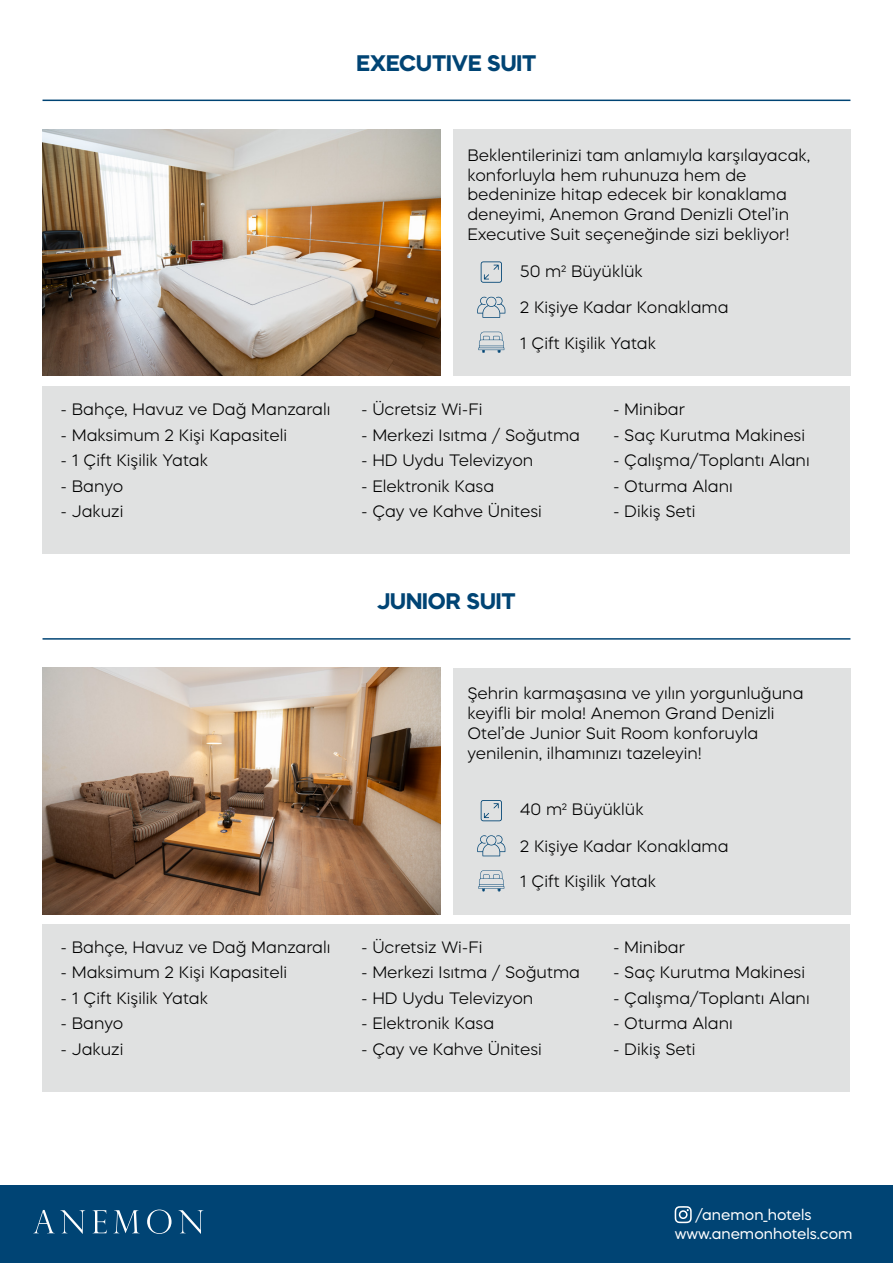
<style>
.page{position:relative;width:893px;height:1263px;background:#fff}
.page>*{position:absolute;margin:0;border:0;box-sizing:border-box;transform-origin:0 0}
.t1{font:700 22.5px "Mazzard H";color:#004474}
.t2{font:300 16.5px/19.8px "Mazzard H";color:#000}
.t3{font:15px/19px "Mazzard H";color:#fff}
</style>
<div class="page">
<div style="left:453px;top:129px;width:397px;height:247px;background:#e0e1e1"></div>
<div style="left:43px;top:386px;width:807px;height:167px;background:#e0e1e1"></div>
<hr style="left:43px;top:100px;width:807px;height:1px;background:#004474">
<img style="left:43px;top:129px;width:398px;height:247px">
<img style="left:43px;top:668px;width:398px;height:246px">
<svg style="left:478px;top:332px;width:26px;height:21px"></svg>
<svg style="left:477px;top:296px;width:28px;height:22px"></svg>
<svg style="left:481px;top:261px;width:21px;height:22px"></svg>
<div style="left:0;top:1185px;width:893px;height:78px;background:#004474"></div>
<svg style="left:33px;top:1210px;width:52px;height:24px"></svg>
<svg style="left:93px;top:1210px;width:14px;height:23px"></svg>
<svg style="left:114px;top:1210px;width:25px;height:23px"></svg>
<svg style="left:147px;top:1209px;width:25px;height:25px"></svg>
<svg style="left:178px;top:1210px;width:25px;height:24px"></svg>
<svg style="left:675px;top:1206px;width:17px;height:17px"></svg>
<div style="left:453px;top:668px;width:397px;height:246px;background:#e0e1e1"></div>
<div style="left:43px;top:925px;width:807px;height:167px;background:#e0e1e1"></div>
<hr style="left:43px;top:638px;width:807px;height:2px;background:#004474">
<svg style="left:478px;top:870px;width:26px;height:22px"></svg>
<svg style="left:477px;top:835px;width:28px;height:21px"></svg>
<svg style="left:481px;top:800px;width:21px;height:21px"></svg>
<h1 class="t1" style="left:356px;top:48px;width:181px">EXECUTIVE SUIT</h1>
<p class="t2" style="left:60px;top:399px;width:271px">- Bahçe, Havuz ve Dağ Manzaralı</p>
<p class="t2" style="left:60px;top:425px;width:228px">- Maksimum 2 Kişi Kapasiteli</p>
<p class="t2" style="left:60px;top:450px;width:149px">- 1 Çift Kişilik Yatak</p>
<p class="t2" style="left:60px;top:476px;width:64px">- Banyo</p>
<p class="t2" style="left:60px;top:501px;width:64px">- Jakuzi</p>
<p class="t2" style="left:467px;top:145px;width:344px">Beklentilerinizi tam anlamıyla karşılayacak, konforluyla hem ruhunuza hem de bedeninize hitap edecek bir konaklama deneyimi, Anemon Grand Denizli Otel’in Executive Suit seçeneğinde sizi bekliyor!</p>
<p class="t2" style="left:520px;top:261px;width:125px">50 m2 Büyüklük</p>
<p class="t2" style="left:520px;top:290px;width:210px;line-height:35.4px">2 Kişiye Kadar Konaklama<br>1 Çift Kişilik Yatak</p>
<p class="t2" style="left:361px;top:399px;width:123px">- Ücretsiz Wi-Fi</p>
<p class="t2" style="left:361px;top:425px;width:221px">- Merkezi Isıtma / Soğutma</p>
<p class="t2" style="left:361px;top:450px;width:174px">- HD Uydu Televizyon</p>
<p class="t2" style="left:361px;top:476px;width:135px">- Elektronik Kasa</p>
<p class="t2" style="left:361px;top:501px;width:182px">- Çay ve Kahve Ünitesi</p>
<h1 class="t1" style="left:377px;top:586px;width:140px">JUNIOR SUIT</h1>
<p class="t2" style="left:613px;top:399px;width:74px">- Minibar</p>
<p class="t2" style="left:613px;top:425px;width:194px">- Saç Kurutma Makinesi</p>
<p class="t2" style="left:613px;top:450px;width:198px">- Çalışma/Toplantı Alanı</p>
<p class="t2" style="left:613px;top:476px;width:121px">- Oturma Alanı</p>
<p class="t2" style="left:613px;top:501px;width:84px">- Dikiş Seti</p>
<p class="t2" style="left:60px;top:937px;width:271px">- Bahçe, Havuz ve Dağ Manzaralı</p>
<p class="t2" style="left:60px;top:962px;width:228px">- Maksimum 2 Kişi Kapasiteli</p>
<p class="t2" style="left:60px;top:988px;width:149px">- 1 Çift Kişilik Yatak</p>
<p class="t2" style="left:60px;top:1013px;width:64px">- Banyo</p>
<p class="t2" style="left:60px;top:1039px;width:64px">- Jakuzi</p>
<p class="t2" style="left:467px;top:683px;width:338px">Şehrin karmaşasına ve yılın yorgunluğuna keyifli bir mola! Anemon Grand Denizli Otel’de Junior Suit Room konforuyla yenilenin, ilhamınızı tazeleyin!</p>
<p class="t2" style="left:520px;top:799px;width:125px">40 m2 Büyüklük</p>
<p class="t2" style="left:520px;top:828px;width:210px;line-height:35.4px">2 Kişiye Kadar Konaklama<br>1 Çift Kişilik Yatak</p>
<p class="t2" style="left:361px;top:937px;width:123px">- Ücretsiz Wi-Fi</p>
<p class="t2" style="left:361px;top:962px;width:221px">- Merkezi Isıtma / Soğutma</p>
<p class="t2" style="left:361px;top:988px;width:174px">- HD Uydu Televizyon</p>
<p class="t2" style="left:361px;top:1013px;width:135px">- Elektronik Kasa</p>
<p class="t2" style="left:361px;top:1039px;width:182px">- Çay ve Kahve Ünitesi</p>
<p class="t2" style="left:613px;top:937px;width:74px">- Minibar</p>
<p class="t2" style="left:613px;top:962px;width:194px">- Saç Kurutma Makinesi</p>
<p class="t2" style="left:613px;top:988px;width:198px">- Çalışma/Toplantı Alanı</p>
<p class="t2" style="left:613px;top:1013px;width:121px">- Oturma Alanı</p>
<p class="t2" style="left:613px;top:1039px;width:84px">- Dikiş Seti</p>
<p class="t3" style="left:675px;top:1204px;width:179px;text-indent:21px">/anemon_hotels www.anemonhotels.com</p>
</div>
